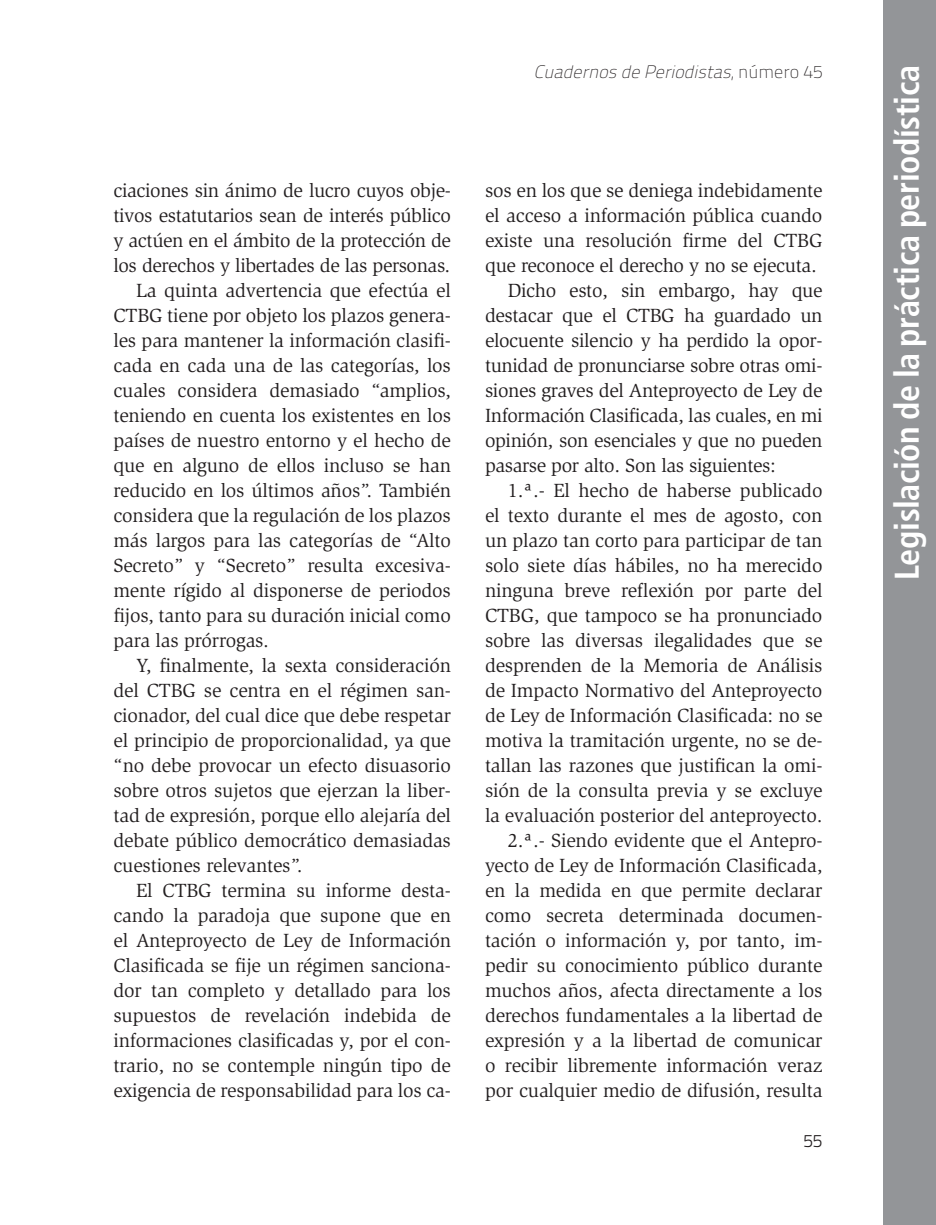
<style>
.page{position:relative;width:936px;height:1225px;background:#fff}
.page>*{position:absolute;margin:0;border:0;box-sizing:border-box;transform-origin:0 0}
.t1{font:700 condensed 34px "Frutiger LT";letter-spacing:-.01em;color:#fff}
.TEXTO_con_sangría{font:19.6px/25px "Slimbach Std";letter-spacing:-.01em;color:#231f20;text-align:justify}
.t2{font:italic 100 18px "Titillium Text 22 L";color:#231f20}
.t3{font:300 18px "Titillium Text 22 L";color:#231f20}
.s1{font-style:normal}
</style>
<div class="page">
<div style="left:883px;top:0;width:52px;height:1225px;background:#939598"></div>
<p class="TEXTO_con_sangría" style="left:113px;top:178px;width:339px">ciaciones sin ánimo de lucro cuyos obje&shy;tivos estatutarios sean de interés público y actúen en el ámbito de la protección de los derechos y libertades de las personas.</p>
<p class="TEXTO_con_sangría" style="left:113px;top:278px;width:339px;text-indent:23px">La quinta advertencia que efectúa el CTBG tiene por objeto los plazos genera&shy;les para mantener la información clasifi&shy;cada en cada una de las categorías, los cuales considera demasiado “amplios, teniendo en cuenta los existentes en los países de nuestro entorno y el hecho de que en alguno de ellos incluso se han reducido en los últimos años”. También considera que la regulación de los plazos más largos para las categorías de “Alto Secreto” y “Secreto” resulta excesiva&shy;mente rígido al disponerse de periodos fijos, tanto para su duración inicial como para las prórrogas.</p>
<p class="TEXTO_con_sangría" style="left:113px;top:653px;width:339px;text-indent:23px">Y, finalmente, la sexta consideración del CTBG se centra en el régimen san&shy;cionador, del cual dice que debe respetar el principio de proporcionalidad, ya que “no debe provocar un efecto disuasorio sobre otros sujetos que ejerzan la liber&shy;tad de expresión, porque ello alejaría del debate público democrático demasiadas cuestiones relevantes”.</p>
<p class="TEXTO_con_sangría" style="left:113px;top:878px;width:339px;text-indent:23px">El CTBG termina su informe desta&shy;cando la paradoja que supone que en el Anteproyecto de Ley de Información Clasificada se fije un régimen sanciona&shy;dor tan completo y detallado para los supuestos de revelación indebida de informaciones clasificadas y, por el con&shy;trario, no se contemple ningún tipo de exigencia de responsabilidad para los ca-</p>
<p class="t2" style="left:534px;top:59px;width:290px">CuadernosdePeriodistas<span class="s1">, n ú m e r o 4 5</span></p>
<h1 class="t1" style="left:886px;top:580px;width:517px;rotate:-90deg">Legislación de la práctica periodística</h1>
<p class="TEXTO_con_sangría" style="left:485px;top:178px;width:339px">sos en los que se deniega indebidamente el acceso a información pública cuando existe una resolución firme del CTBG que reconoce el derecho y no se ejecuta.</p>
<p class="TEXTO_con_sangría" style="left:485px;top:278px;width:339px;text-indent:23px">Dicho esto, sin embargo, hay que destacar que el CTBG ha guardado un elocuente silencio y ha perdido la opor&shy;tunidad de pronunciarse sobre otras omi&shy;siones graves del Anteproyecto de Ley de Información Clasificada, las cuales, en mi opinión, son esenciales y que no pueden pasarse por alto. Son las siguientes:</p>
<p class="TEXTO_con_sangría" style="left:485px;top:478px;width:339px;text-indent:23px">1.ª.- El hecho de haberse publicado el texto durante el mes de agosto, con un plazo tan corto para participar de tan solo siete días hábiles, no ha merecido ninguna breve reflexión por parte del CTBG, que tampoco se ha pronunciado sobre las diversas ilegalidades que se desprenden de la Memoria de Análisis de Impacto Normativo del Anteproyecto de Ley de Información Clasificada: no se motiva la tramitación urgente, no se de&shy;tallan las razones que justifican la omi&shy;sión de la consulta previa y se excluye la evaluación posterior del anteproyecto.</p>
<p class="TEXTO_con_sangría" style="left:485px;top:828px;width:339px;text-indent:23px">2.ª.- Siendo evidente que el Antepro&shy;yecto de Ley de Información Clasificada, en la medida en que permite declarar como secreta determinada documen&shy;tación o información y, por tanto, im&shy;pedir su conocimiento público durante muchos años, afecta directamente a los derechos fundamentales a la libertad de expresión y a la libertad de comunicar o recibir libremente información veraz por cualquier medio de difusión, resulta</p>
<p class="t3" style="left:803px;top:1128px;width:21px">55</p>
</div>
